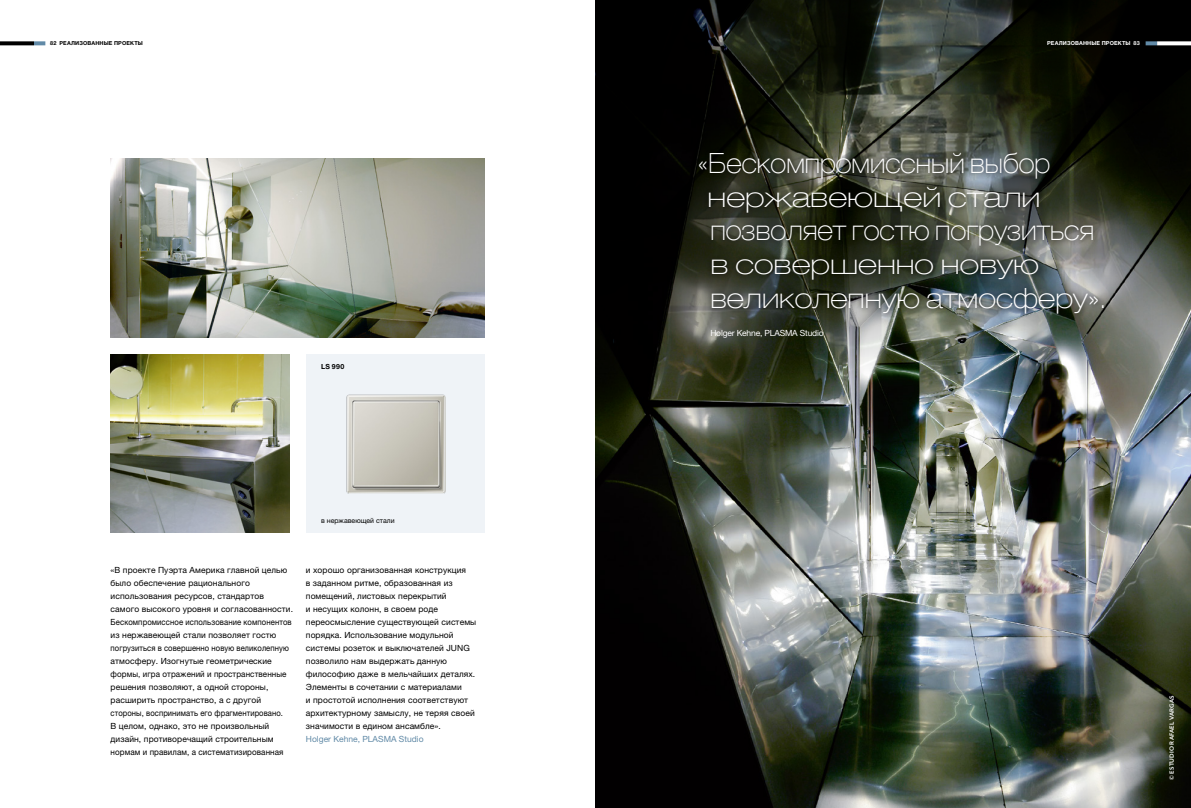
<style>
.page{position:relative;width:1191px;height:808px;background:#fff}
.page>*{position:absolute;margin:0;border:0;box-sizing:border-box;transform-origin:0 0}
.t1{font:100 expanded 28px/33.6px "Helvetica Neue LTW1 G";color:#fff;scale:.89 1}
.t2{font:8.5px/13px "Helvetica Neue LTW1 G";letter-spacing:.01em;color:#000}
.t3{font:8.5px "Helvetica Neue LTW1 G";color:#618aa7}
.t4{font:8.5px "Helvetica Neue LTW1 G";letter-spacing:-.02em;color:#fff}
.t5{font:700 7px "Mr Eaves XL Mod OT";letter-spacing:.02em;color:#fff}
.t6{font:7px "Helvetica Neue LTW1 G";color:#000}
.t7{font:700 7px "Helvetica Neue LTW1 G";color:#000}
.t8{font:700 5.5px "Helvetica Neue LTW1 G";letter-spacing:.02em;color:#000}
.t9{font:700 5.5px "Helvetica Neue LTW1 G";letter-spacing:.02em;color:#fff}
</style>
<div class="page">
<img style="left:595px;top:0;width:596px;height:808px">
<img style="left:111px;top:159px;width:374px;height:178px">
<img style="left:111px;top:354px;width:178px;height:179px">
<div style="left:306px;top:354px;width:179px;height:179px;background:#eff3f7"></div>
<img style="left:596px;top:0;width:595px;height:539px">
<img style="left:346px;top:394px;width:99px;height:99px">
<div style="left:694px;top:148px;width:416px;height:171px;background:#000;opacity:.75"></div>
<svg style="left:1145px;top:41px;width:12px;height:4px"></svg>
<svg style="left:1157px;top:41px;width:34px;height:4px"></svg>
<svg style="left:34px;top:41px;width:11px;height:4px"></svg>
<svg style="left:0;top:41px;width:34px;height:4px"></svg>
<p class="t8" style="left:50px;top:40px;width:94px">82 РЕАЛИЗОВАННЫЕ ПРОЕКТЫ</p>
<p class="t9" style="left:1047px;top:40px;width:94px">РЕАЛИЗОВАННЫЕ ПРОЕКТЫ 83</p>
<p class="t7" style="left:321px;top:362px;width:25px">LS 990</p>
<h1 class="t1" style="left:707px;top:146px;width:449px;text-indent:-10px">«Бескомпромиссный выбор нержавеющей стали позволяет гостю погрузиться в совершенно новую великолепную атмосферу».</h1>
<p class="t4" style="left:710px;top:327px;width:115px">Holger Kehne, PLASMA Studio</p>
<p class="t6" style="left:321px;top:516px;width:75px">в нержавеющей стали</p>
<p class="t2" style="left:111px;top:563px;width:184px">«В проекте Пуэрта Америка главной целью было обеспечение рационального использования ресурсов, стандартов самого высокого уровня и согласованности.<br>Бескомпромиссное использование компонентов из нержавеющей стали позволяет гостю погрузиться в совершенно новую великолепную атмосферу. Изогнутые геометрические формы, игра отражений и пространственные решения позволяют, а одной стороны, расширить пространство, а с другой стороны, воспринимать его фрагментировано.<br>В целом, однако, это не произвольный дизайн, противоречащий строительным нормам и правилам, а систематизированная</p>
<p class="t2" style="left:306px;top:563px;width:172px">и хорошо организованная конструкция<br>в заданном ритме, образованная из помещений, листовых перекрытий<br>и несущих колонн, в своем роде переосмысление существующей системы порядка. Использование модульной системы розеток и выключателей JUNG позволило нам выдержать данную философию даже в мельчайших деталях.<br>Элементы в сочетании с материалами<br>и простотой исполнения соответствуют архитектурному замыслу, не теряя своей значимости в едином ансамбле».</p>
<p class="t3" style="left:306px;top:734px;width:119px">Holger Kehne, PLASMA Studio</p>
<p class="t5" style="left:1168px;top:780px;width:86px;rotate:-90deg">© ESTUDIO RAFAEL VARGAS</p>
</div>
